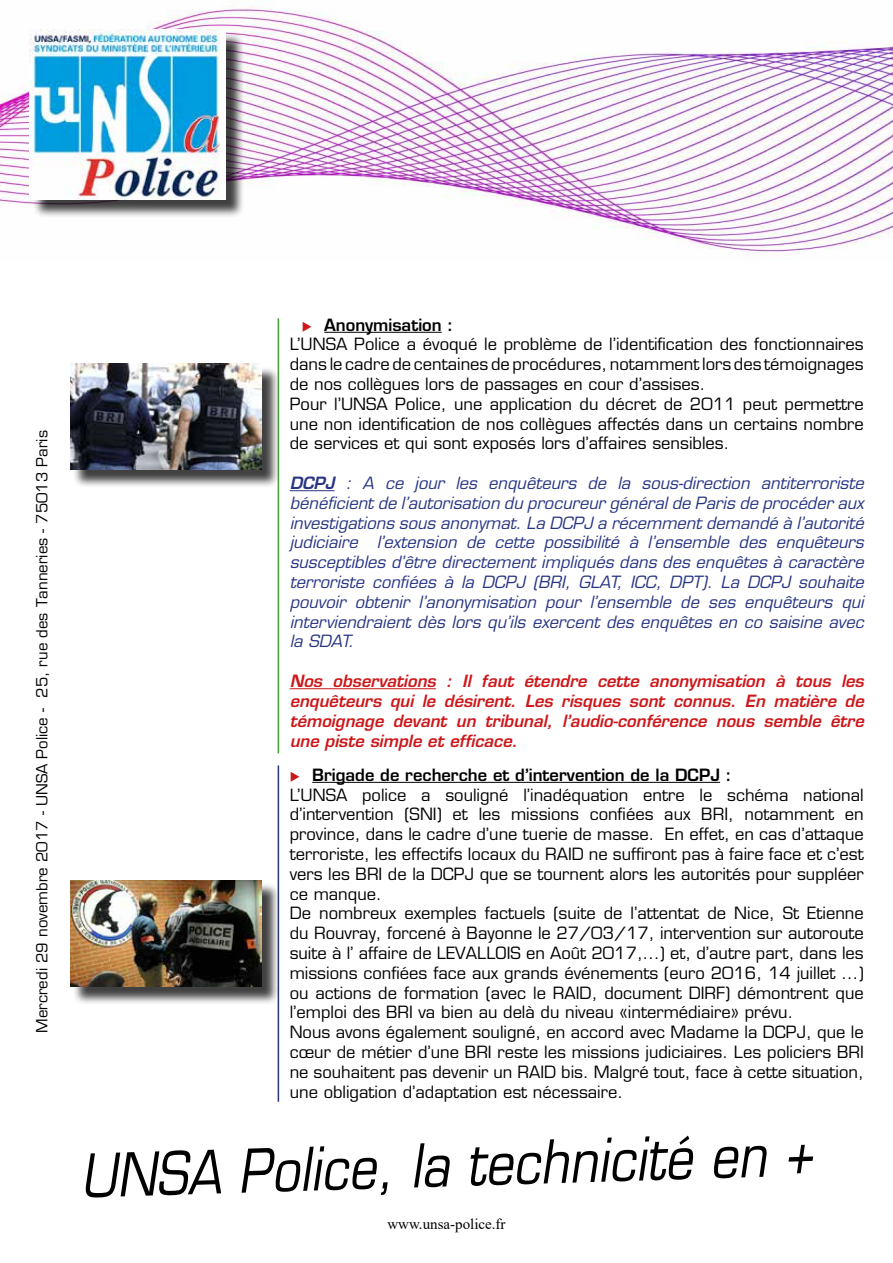
<style>
.page{position:relative;width:893px;height:1263px;background:#fff}
.page>*{position:absolute;margin:0;border:0;box-sizing:border-box;transform-origin:0 0}
.t1{font:italic 58.5px "Eurostile LT Std";color:#000;scale:.85 1}
.t2{font:16.5px/19.8px "Eurostile LT Std";color:#000}
.t3{font:italic 16.5px/19.8px "Eurostile LT Std";color:#283583;text-align:justify}
.t4{font:italic 600 16.5px/19.8px "Eurostile LT Std";color:#cd171a;text-align:justify}
.t5{font:15px "Eurostile LT Std";color:#000}
.t6{font:15px "Times New Roman";color:#000}
.s1{color:#cd171a}
.s2{font-weight:600}
</style>
<div class="page">
<img style="left:0;top:0;width:893px;height:253px">
<hr style="left:324px;top:332px;width:118px;height:1px;background:#000">
<hr style="left:290px;top:490px;width:45px;height:1px;background:#283583">
<hr style="left:290px;top:688px;width:146px;height:1px;background:#cd171a">
<hr style="left:312px;top:782px;width:408px;height:1px;background:#000">
<hr style="left:278px;top:318px;width:1px;height:435px;background:#3fa535">
<div style="left:32px;top:32px;width:212px;height:186px;background:#000;opacity:.75"></div>
<img style="left:30px;top:30px;width:196px;height:170px">
<div style="left:72px;top:366px;width:208px;height:122px;background:#000;opacity:.75"></div>
<img style="left:70px;top:364px;width:192px;height:106px">
<div style="left:72px;top:882px;width:208px;height:123px;background:#000;opacity:.75"></div>
<img style="left:70px;top:880px;width:192px;height:106px">
<hr style="left:278px;top:765px;width:1px;height:337px;background:#283583">
<p class="t5" style="left:33px;top:1033px;width:604px;rotate:-90deg">Mercredi 29 novembre 2017 - UNSA Police - 25, rue des Tanneries - 75013 Paris</p>
<p class="t2" style="left:290px;top:315px;width:576px;text-indent:12px"><span class="s1">◆</span> <span class="s2">Anonymisation :<br></span>L’UNSA Police a évoqué le problème de l’identification des fonctionnaires dans le cadre de centaines de procédures, notamment lors des témoignages de nos collègues lors de passages en cour d’assises.<br>Pour l’UNSA Police, une application du décret de 2011 peut permettre une non identification de nos collègues affectés dans un certains nombre de services et qui sont exposés lors d’affaires sensibles.</p>
<p class="t3" style="left:290px;top:474px;width:576px"><span class="s2">DCPJ</span> : A ce jour les enquêteurs de la sous-direction antiterroriste bénéficient de l’autorisation du procureur général de Paris de procéder aux investigations sous anonymat. La DCPJ a récemment demandé à l’autorité judiciaire l’extension de cette possibilité à l’ensemble des enquêteurs susceptibles d’être directement impliqués dans des enquêtes à caractère terroriste confiées à la DCPJ (BRI, GLAT, ICC, DPT). La DCPJ souhaite pouvoir obtenir l’anonymisation pour l’ensemble de ses enquêteurs qui interviendraient dès lors qu’ils exercent des enquêtes en co saisine avec la SDAT.</p>
<p class="t4" style="left:290px;top:671px;width:576px">Nos observations : Il faut étendre cette anonymisation à tous les enquêteurs qui le désirent. Les risques sont connus. En matière de témoignage devant un tribunal, l’audio-conférence nous semble être une piste simple et efficace.</p>
<p class="t2" style="left:290px;top:765px;width:576px"><span class="s1">◆</span> <span class="s2">Brigade de recherche et d’intervention de la DCPJ :<br></span>L’UNSA police a souligné l’inadéquation entre le schéma national d’intervention (SNI) et les missions confiées aux BRI, notamment en province, dans le cadre d’une tuerie de masse. En effet, en cas d’attaque terroriste, les effectifs locaux du RAID ne suffiront pas à faire face et c’est vers les BRI de la DCPJ que se tournent alors les autorités pour suppléer ce manque.<br>De nombreux exemples factuels (suite de l’attentat de Nice, St Etienne du Rouvray, forcené à Bayonne le 27/03/17, intervention sur autoroute suite à l’ affaire de LEVALLOIS en Août 2017,...) et, d’autre part, dans les missions confiées face aux grands événements (euro 2016, 14 juillet ...) ou actions de formation (avec le RAID, document DIRF) démontrent que l’emploi des BRI va bien au delà du niveau «intermédiaire» prévu.<br>Nous avons également souligné, en accord avec Madame la DCPJ, que le cœur de métier d’une BRI reste les missions judiciaires. Les policiers BRI ne souhaitent pas devenir un RAID bis. Malgré tout, face à cette situation, une obligation d’adaptation est nécessaire.</p>
<h1 class="t1" style="left:79px;top:1142px;width:863px;rotate:-2deg">UNSA Police, la technicité en +</h1>
<p class="t6" style="left:387px;top:1213px;width:120px">www.unsa-police.fr</p>
</div>
